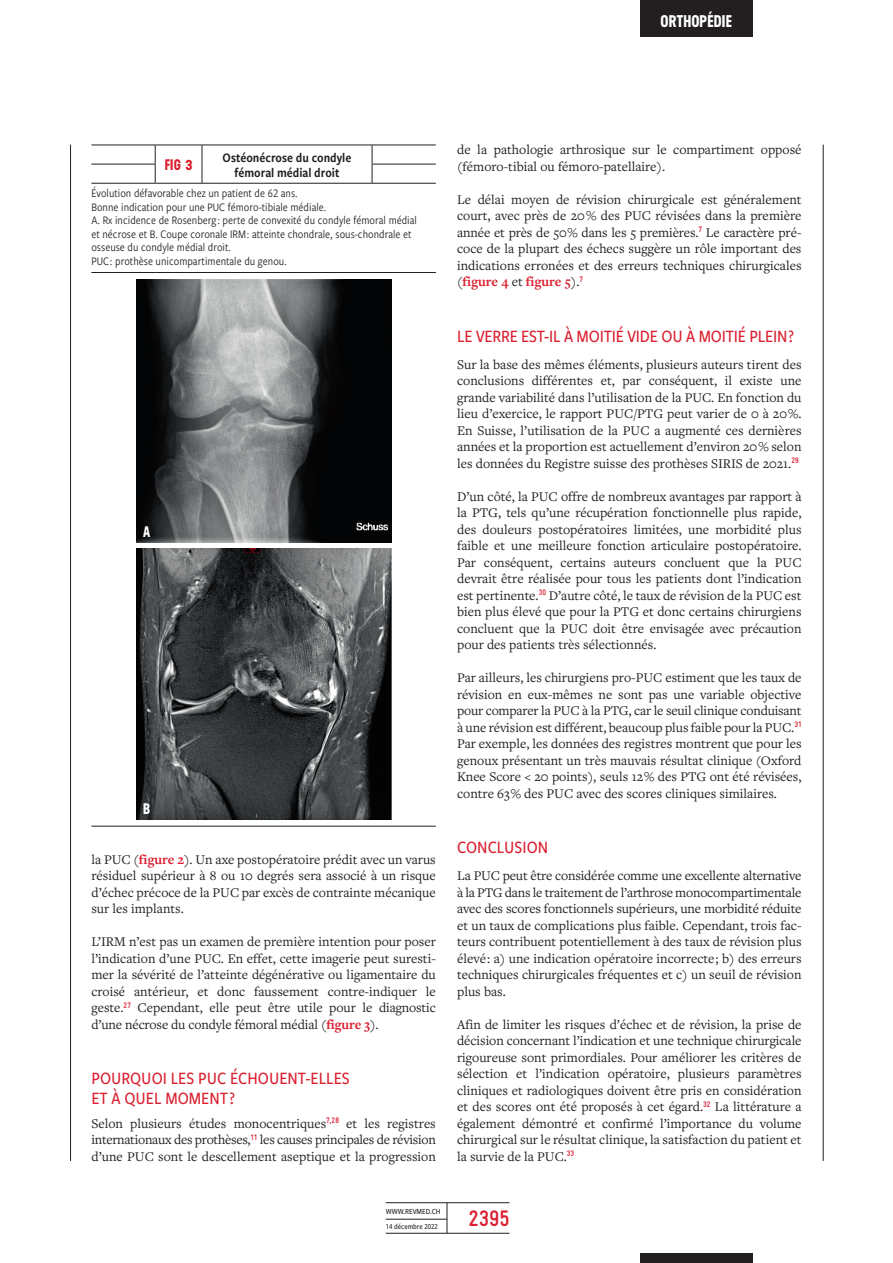
<style>
.page{position:relative;width:893px;height:1263px;background:#fff}
.page>*{position:absolute;margin:0;border:0;box-sizing:border-box;transform-origin:0 0}
.t1{font:700 22.5px "Gravur Condensed Pro";color:#da2031}
._1P_T1{font:500 18px/19.5px "Freight Sans Cnd Pro";color:#da2031}
.t2{font:700 16.95px "Neusa";letter-spacing:.005em;color:#fff}
._1P_FIG_X_TAB_X{font:700 15.3px "Neusa";color:#da2031}
._1P_FIG_X_TAB_X-2{font:700 15.3px "Neusa";color:#fff}
._1P_Texte_courant{font:13.8px/16.5px "Freight Text Pro";color:#231f20;text-align:justify}
._1P_FIG_TAB_Titre{font:13.5px/15px "Freight Sans Cnd Pro Semi";color:#231f20;text-align:center}
._1P_FIG_TAB_Legende{font:12px/13.5px "Freight Sans Cnd Pro";color:#231f20}
.t3{font:500 8.1px "Freight Sans Cnd Pro";color:#231f20}
.t4{font:500 7.8px "Freight Sans Cnd Pro";color:#231f20}
.s1{font-weight:700;color:#da2031}
</style>
<div class="page">
<div style="left:640px;top:0;width:112px;height:37px;background:#231f20"></div>
<div style="left:640px;top:1253px;width:112px;height:10px;background:#231f20"></div>
<hr style="left:386px;top:1202px;width:123px;height:1px;background:#231f20">
<hr style="left:386px;top:1233px;width:123px;height:1px;background:#231f20">
<hr style="left:386px;top:1219px;width:61px;height:1px;background:#231f20">
<hr style="left:447px;top:1203px;width:1px;height:30px;background:#231f20">
<hr style="left:70px;top:145px;width:1px;height:1016px;background:#231f20">
<hr style="left:823px;top:145px;width:1px;height:1016px;background:#231f20">
<img style="left:136px;top:279px;width:255px;height:263px">
<img style="left:136px;top:549px;width:255px;height:270px">
<hr style="left:91px;top:183px;width:64px;height:1px;background:#231f20">
<hr style="left:155px;top:183px;width:47px;height:1px;background:#231f20">
<hr style="left:202px;top:183px;width:170px;height:1px;background:#231f20">
<hr style="left:372px;top:183px;width:64px;height:1px;background:#231f20">
<svg style="left:91px;top:146px;width:345px;height:37px"></svg>
<hr style="left:91px;top:145px;width:64px;height:1px;background:#231f20">
<hr style="left:91px;top:272px;width:64px;height:1px;background:#231f20">
<hr style="left:155px;top:272px;width:47px;height:1px;background:#231f20">
<hr style="left:202px;top:272px;width:170px;height:1px;background:#231f20">
<hr style="left:372px;top:272px;width:64px;height:1px;background:#231f20">
<hr style="left:155px;top:145px;width:47px;height:1px;background:#231f20">
<hr style="left:202px;top:145px;width:170px;height:1px;background:#231f20">
<hr style="left:372px;top:145px;width:64px;height:1px;background:#231f20">
<hr style="left:91px;top:826px;width:345px;height:1px;background:#231f20">
<p class="t2" style="left:661px;top:9px;width:73px">ORTHOPÉDIE</p>
<p class="_1P_FIG_X_TAB_X" style="left:165px;top:154px;width:29px">FIG 3</p>
<p class="_1P_FIG_TAB_Titre" style="left:223px;top:149px;width:130px">Ostéonécrose du condyle fémoral médial droit</p>
<p class="_1P_FIG_TAB_Legende" style="left:91px;top:186px;width:208px">Évolution défavorable chez un patient de 62 ans.</p>
<p class="_1P_FIG_TAB_Legende" style="left:91px;top:199px;width:236px">Bonne indication pour une PUC fémoro-tibiale médiale.</p>
<p class="_1P_FIG_TAB_Legende" style="left:91px;top:213px;width:327px">A. Rx incidence de Rosenberg : perte de convexité du condyle fémoral médial et nécrose et B. Coupe coronale IRM : atteinte chondrale, sous-chondrale et osseuse du condyle médial droit.</p>
<p class="_1P_FIG_TAB_Legende" style="left:91px;top:253px;width:197px">PUC : prothèse unicompartimentale du genou.</p>
<p class="_1P_FIG_X_TAB_X-2" style="left:143px;top:521px;width:9px">A</p>
<p class="_1P_FIG_X_TAB_X-2" style="left:143px;top:798px;width:8px">B</p>
<p class="_1P_Texte_courant" style="left:91px;top:851px;width:346px">la PUC (<span class="s1">figure 2</span>). Un axe postopératoire prédit avec un varus résiduel supérieur à 8 ou 10 degrés sera associé à un risque d’échec précoce de la PUC par excès de contrainte mécanique sur les implants.</p>
<p class="_1P_Texte_courant" style="left:91px;top:933px;width:346px">L’IRM n’est pas un examen de première intention pour poser l’indication d’une PUC. En effet, cette imagerie peut suresti&shy;mer la sévérité de l’atteinte dégénérative ou ligamentaire du croisé antérieur, et donc faussement contre-indiquer le geste.<sup>27</sup> Cependant, elle peut être utile pour le diagnostic d’une nécrose du condyle fémoral médial (<span class="s1">figure 3</span>).</p>
<p class="_1P_T1" style="left:91px;top:1068px;width:260px">POURQUOI LES PUC ÉCHOUENT-ELLES<br>ET À QUEL MOMENT ?</p>
<p class="_1P_Texte_courant" style="left:91px;top:1115px;width:346px">Selon plusieurs études monocentriques<sup>7,28</sup> et les registres internationaux des prothèses,<sup>11</sup> les causes principales de révision d’une PUC sont le descellement aseptique et la progression</p>
<p class="_1P_Texte_courant" style="left:457px;top:141px;width:346px">de la pathologie arthrosique sur le compartiment opposé (fémoro-tibial ou fémoro-patellaire).</p>
<p class="_1P_Texte_courant" style="left:457px;top:191px;width:346px">Le délai moyen de révision chirurgicale est généralement court, avec près de 20 % des PUC révisées dans la première année et près de 50 % dans les 5 premières.<sup>7</sup> Le caractère pré&shy;coce de la plupart des échecs suggère un rôle important des indications erronées et des erreurs techniques chirurgicales (<span class="s1">figure 4</span> et <span class="s1">figure 5</span>).<sup>7</sup></p>
<p class="_1P_T1" style="left:457px;top:325px;width:339px">LE VERRE EST-IL À MOITIÉ VIDE OU À MOITIÉ PLEIN ?</p>
<p class="_1P_Texte_courant" style="left:457px;top:356px;width:346px">Sur la base des mêmes éléments, plusieurs auteurs tirent des conclusions différentes et, par conséquent, il existe une grande variabilité dans l’utilisation de la PUC. En fonction du lieu d’exercice, le rapport PUC/PTG peut varier de 0 à 20 %.<br>En Suisse, l’utilisation de la PUC a augmenté ces dernières années et la proportion est actuellement d’environ 20 % selon les données du Registre suisse des prothèses SIRIS de 2021.<sup>29</sup></p>
<p class="_1P_Texte_courant" style="left:457px;top:488px;width:346px">D’un côté, la PUC offre de nombreux avantages par rapport à la PTG, tels qu’une récupération fonctionnelle plus rapide, des douleurs postopératoires limitées, une morbidité plus faible et une meilleure fonction articulaire postopératoire.<br>Par conséquent, certains auteurs concluent que la PUC devrait être réalisée pour tous les patients dont l’indication est pertinente.<sup>30</sup> D’autre côté, le taux de révision de la PUC est bien plus élevé que pour la PTG et donc certains chirurgiens concluent que la PUC doit être envisagée avec précaution pour des patients très sélectionnés.</p>
<p class="_1P_Texte_courant" style="left:457px;top:669px;width:346px">Par ailleurs, les chirurgiens pro-PUC estiment que les taux de révision en eux-mêmes ne sont pas une variable objective pour comparer la PUC à la PTG, car le seuil clinique conduisant à une révision est différent, beaucoup plus faible pour la PUC.<sup>31<br></sup>Par exemple, les données des registres montrent que pour les genoux présentant un très mauvais résultat clinique (Oxford Knee Score &lt; 20 points), seuls 12 % des PTG ont été révisées, contre 63 % des PUC avec des scores cliniques similaires.</p>
<p class="_1P_T1" style="left:457px;top:837px;width:93px">CONCLUSION</p>
<p class="_1P_Texte_courant" style="left:457px;top:867px;width:346px">La PUC peut être considérée comme une excellente alternative à la PTG dans le traitement de l’arthrose monocompartimentale avec des scores fonctionnels supérieurs, une morbidité réduite et un taux de complications plus faible. Cependant, trois fac&shy;teurs contribuent potentiellement à des taux de révision plus élevé : a) une indication opératoire incorrecte ; b) des erreurs techniques chirurgicales fréquentes et c) un seuil de révision plus bas.</p>
<p class="_1P_Texte_courant" style="left:457px;top:1016px;width:346px">Afin de limiter les risques d’échec et de révision, la prise de décision concernant l’indication et une technique chirurgicale rigoureuse sont primordiales. Pour améliorer les critères de sélection et l’indication opératoire, plusieurs paramètres cliniques et radiologiques doivent être pris en considération et des scores ont été proposés à cet égard.<sup>32</sup> La littérature a également démontré et confirmé l’importance du volume chirurgical sur le résultat clinique, la satisfaction du patient et la survie de la PUC.<sup>33</sup></p>
<p class="t3" style="left:386px;top:1205px;width:56px">WWW.REVMED.CH</p>
<p class="t4" style="left:386px;top:1221px;width:54px">14 décembre 2022</p>
<h1 class="t1" style="left:468px;top:1206px;width:43px">2395</h1>
</div>
